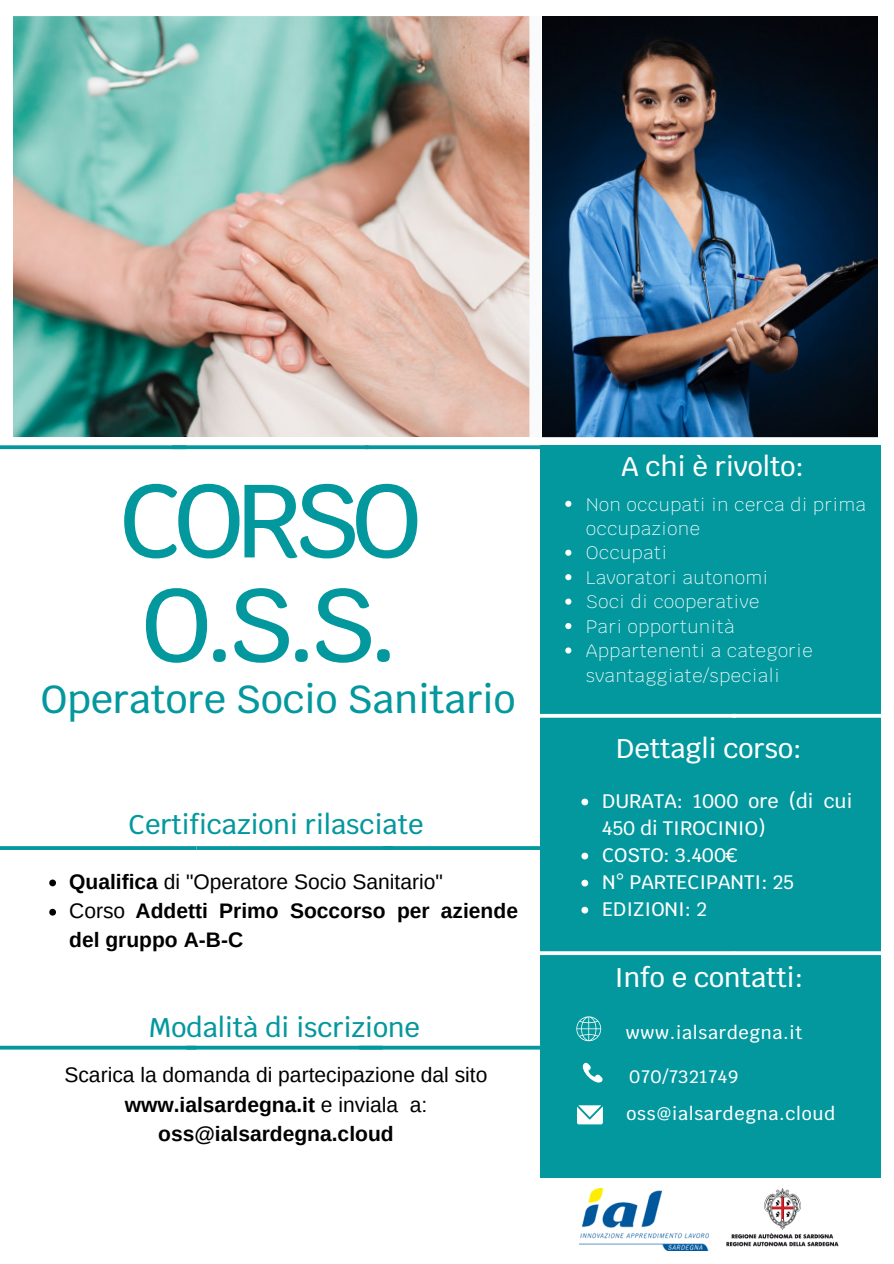
<style>
.page{position:relative;width:894px;height:1264px;background:#fff}
.page>*{position:absolute;margin:0;border:0;box-sizing:border-box;transform-origin:0 0}
.t1{font:500 103.65px/104.2px "Krub";letter-spacing:-.08em;color:#03989e}
.t2{font:500 39px "Krub";color:#03989e}
.t3{font:500 27px "Krub";color:#03989e}
.t4{font:500 27px "Krub";color:#fff}
.t5{font:21px/29.2px "Arimo";color:#000;text-align:center}
.t6{font:700 21px/29.2px "Arimo";color:#000}
.t7{font:500 19.5px/27px "Krub";color:#fff}
.t8{font:200 18px/24.5px "Krub";letter-spacing:.04em;color:#fff}
.t9{font:500 18px/37.2px "Krub";letter-spacing:.04em;color:#fff}
.s1{font-weight:400}
.s2{font-weight:700}
</style>
<div class="page">
<div style="left:540px;top:445px;width:340px;height:732px;background:#03989e"></div>
<img style="left:579px;top:1188px;width:129px;height:62px">
<img style="left:726px;top:1188px;width:113px;height:59px">
<svg style="left:0;top:1045px;width:540px;height:4px;background:#32abb0"></svg>
<svg style="left:582px;top:1062px;width:20px;height:21px"></svg>
<svg style="left:577px;top:1105px;width:25px;height:19px"></svg>
<svg style="left:576px;top:1016px;width:25px;height:25px"></svg>
<svg style="left:0;top:445px;width:540px;height:4px;background:#17a0a5"></svg>
<svg style="left:540px;top:714px;width:340px;height:3px"></svg>
<svg style="left:540px;top:951px;width:341px;height:4px"></svg>
<img style="left:542px;top:16px;width:335px;height:421px">
<img style="left:14px;top:16px;width:516px;height:420px">
<svg style="left:49px;top:879px;width:7px;height:7px"></svg>
<svg style="left:49px;top:908px;width:7px;height:7px"></svg>
<svg style="left:581px;top:798px;width:7px;height:7px"></svg>
<svg style="left:0;top:846px;width:588px;height:13px"></svg>
<svg style="left:581px;top:879px;width:7px;height:7px"></svg>
<svg style="left:581px;top:906px;width:7px;height:7px"></svg>
<svg style="left:565px;top:501px;width:6px;height:6px"></svg>
<svg style="left:565px;top:549px;width:6px;height:7px"></svg>
<svg style="left:565px;top:574px;width:6px;height:6px"></svg>
<svg style="left:565px;top:598px;width:6px;height:6px"></svg>
<svg style="left:565px;top:623px;width:6px;height:6px"></svg>
<svg style="left:565px;top:647px;width:6px;height:6px"></svg>
<h1 class="t1" style="left:119px;top:468px;width:304px">CORSO<br>O.S.S.</h1>
<h2 class="t2" style="left:41px;top:674px;width:476px">Operatore Socio Sanitario</h2>
<h3 class="t3" style="left:128px;top:806px;width:296px">Certificazioni rilasciate</h3>
<p class="t6" style="left:69px;top:866px;width:450px">Qualifica <span class="s1">di "Operatore Socio Sanitario"<br>Corso</span> Addetti Primo Soccorso per aziende del gruppo A-B-C</p>
<h3 class="t3" style="left:149px;top:1009px;width:272px">Modalità di iscrizione</h3>
<p class="t5" style="left:64px;top:1060px;width:424px">Scarica la domanda di partecipazione dal sito <span class="s2">www.ialsardegna.it</span> e inviala a: <span class="s2">oss@ialsardegna.cloud</span></p>
<h3 class="t4" style="left:621px;top:448px;width:184px">A chi è rivolto:</h3>
<p class="t8" style="left:586px;top:492px;width:281px">Non occupati in cerca di prima occupazione<br>Occupati<br>Lavoratori autonomi<br>Soci di cooperative<br>Pari opportunità<br>Appartenenti a categorie svantaggiate/speciali</p>
<h3 class="t4" style="left:616px;top:731px;width:187px">Dettagli corso:</h3>
<p class="t7" style="left:602px;top:787px;width:251px">DURATA: 1000 ore (di cui<br>450 di TIROCINIO)<br>COSTO: 3.400€<br>N° PARTECIPANTI: 25<br>EDIZIONI: 2</p>
<h3 class="t4" style="left:614px;top:959px;width:190px">Info e contatti:</h3>
<p class="t9" style="left:625px;top:1013px;width:178px">www.ialsardegna.it</p>
<p class="t9" style="left:626px;top:1057px;width:210px">070/7321749 oss@ialsardegna.cloud</p>
</div>
